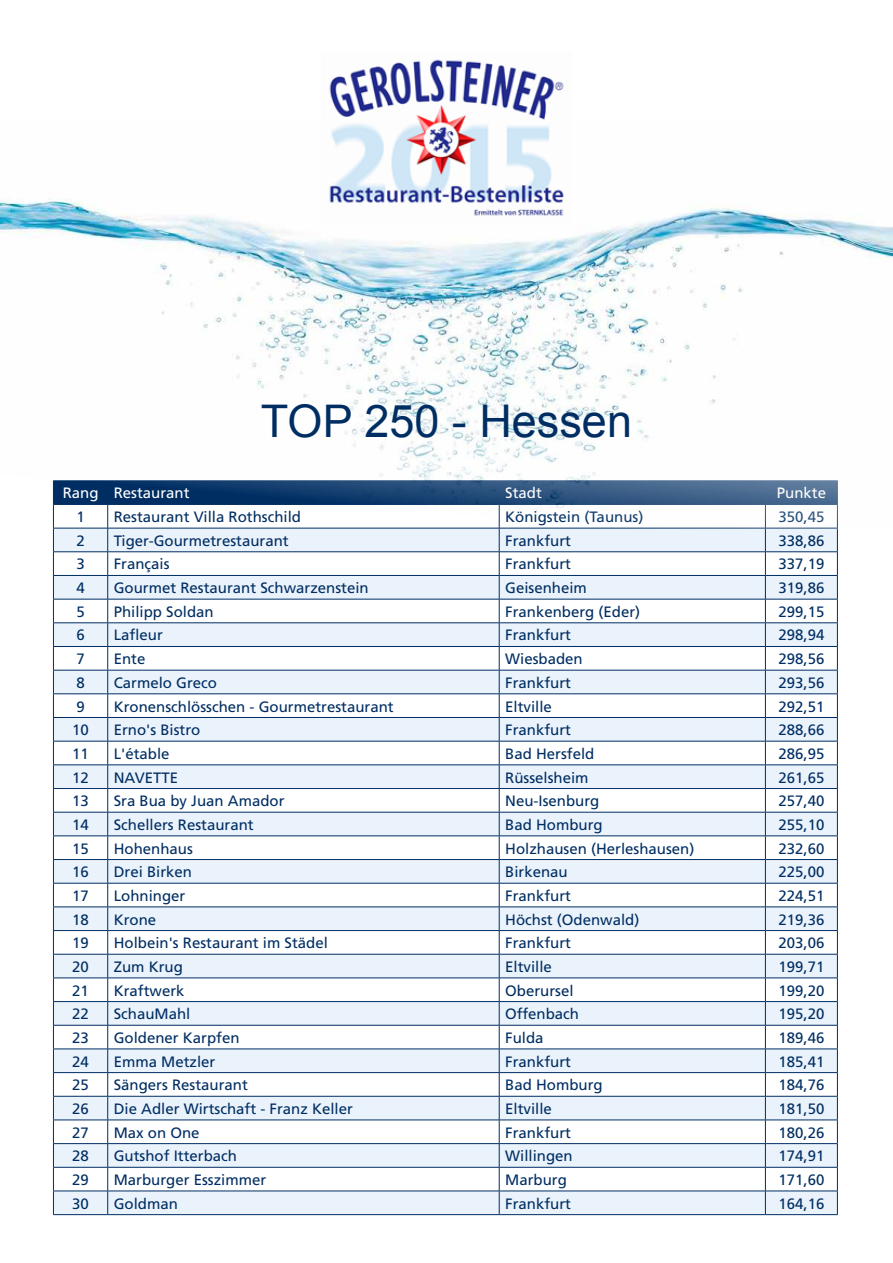
<style>
.page{position:relative;width:893px;height:1263px;background:#fff}
.page>*{position:absolute;margin:0;border:0;box-sizing:border-box;transform-origin:0 0}
.t1{font:45px "Arial";color:#002e63}
.t2{font:15px "Frutiger";color:#002e63}
.t3{font:15px "Frutiger CE";color:#fff}
</style>
<div class="page">
<svg style="left:53px;top:529px;width:785px;height:685px"></svg>
<hr style="left:53px;top:1214px;width:55px;height:1px;background:#002e63">
<hr style="left:108px;top:1214px;width:391px;height:1px;background:#002e63">
<hr style="left:499px;top:1214px;width:266px;height:1px;background:#002e63">
<hr style="left:765px;top:1214px;width:73px;height:1px;background:#002e63">
<img style="left:0;top:199px;width:893px;height:330px">
<img style="left:322px;top:59px;width:249px;height:165px">
<h1 class="t1" style="left:261px;top:391px;width:373px">TOP 250 - Hessen</h1>
<p class="t3" style="left:63px;top:484px;width:128px">Rang Restaurant</p>
<p class="t3" style="left:505px;top:484px;width:38px">Stadt</p>
<p class="t3" style="left:777px;top:484px;width:51px">Punkte</p>
<p class="t2" style="left:76px;top:508px;width:10px">1</p>
<p class="t2" style="left:114px;top:508px;width:189px">Restaurant Villa Rothschild</p>
<p class="t2" style="left:505px;top:508px;width:140px">Königstein (Taunus)</p>
<p class="t2" style="left:778px;top:508px;width:47px">350,45</p>
<p class="t2" style="left:76px;top:532px;width:10px">2</p>
<p class="t2" style="left:114px;top:532px;width:177px">Tiger-Gourmetrestaurant</p>
<p class="t2" style="left:505px;top:532px;width:67px">Frankfurt</p>
<p class="t2" style="left:778px;top:532px;width:47px">338,86</p>
<p class="t2" style="left:76px;top:555px;width:10px">3</p>
<p class="t2" style="left:114px;top:555px;width:57px">Français</p>
<p class="t2" style="left:505px;top:555px;width:67px">Frankfurt</p>
<p class="t2" style="left:778px;top:555px;width:47px">337,19</p>
<p class="t2" style="left:76px;top:579px;width:10px">4</p>
<p class="t2" style="left:114px;top:579px;width:257px">Gourmet Restaurant Schwarzenstein</p>
<p class="t2" style="left:505px;top:579px;width:83px">Geisenheim</p>
<p class="t2" style="left:778px;top:579px;width:47px">319,86</p>
<p class="t2" style="left:76px;top:603px;width:10px">5</p>
<p class="t2" style="left:114px;top:603px;width:102px">Philipp Soldan</p>
<p class="t2" style="left:505px;top:603px;width:137px">Frankenberg (Eder)</p>
<p class="t2" style="left:778px;top:603px;width:47px">299,15</p>
<p class="t2" style="left:76px;top:626px;width:10px">6</p>
<p class="t2" style="left:114px;top:626px;width:51px">Lafleur</p>
<p class="t2" style="left:505px;top:626px;width:67px">Frankfurt</p>
<p class="t2" style="left:778px;top:626px;width:47px">298,94</p>
<p class="t2" style="left:76px;top:650px;width:10px">7</p>
<p class="t2" style="left:114px;top:650px;width:33px">Ente</p>
<p class="t2" style="left:505px;top:650px;width:79px">Wiesbaden</p>
<p class="t2" style="left:778px;top:650px;width:47px">298,56</p>
<p class="t2" style="left:76px;top:674px;width:10px">8</p>
<p class="t2" style="left:114px;top:674px;width:105px">Carmelo Greco</p>
<p class="t2" style="left:505px;top:674px;width:67px">Frankfurt</p>
<p class="t2" style="left:778px;top:674px;width:47px">293,56</p>
<p class="t2" style="left:76px;top:697px;width:10px">9</p>
<p class="t2" style="left:114px;top:697px;width:282px">Kronenschlösschen - Gourmetrestaurant</p>
<p class="t2" style="left:505px;top:697px;width:48px">Eltville</p>
<p class="t2" style="left:778px;top:697px;width:47px">292,51</p>
<p class="t2" style="left:72px;top:721px;width:18px">10</p>
<p class="t2" style="left:114px;top:721px;width:88px">Erno's Bistro</p>
<p class="t2" style="left:505px;top:721px;width:67px">Frankfurt</p>
<p class="t2" style="left:778px;top:721px;width:47px">288,66</p>
<p class="t2" style="left:72px;top:745px;width:18px">11</p>
<p class="t2" style="left:114px;top:745px;width:57px">L'étable</p>
<p class="t2" style="left:505px;top:745px;width:91px">Bad Hersfeld</p>
<p class="t2" style="left:778px;top:745px;width:47px">286,95</p>
<p class="t2" style="left:72px;top:768px;width:18px">12</p>
<p class="t2" style="left:114px;top:768px;width:66px">NAVETTE</p>
<p class="t2" style="left:505px;top:768px;width:85px">Rüsselsheim</p>
<p class="t2" style="left:778px;top:768px;width:47px">261,65</p>
<p class="t2" style="left:72px;top:792px;width:18px">13</p>
<p class="t2" style="left:114px;top:792px;width:172px">Sra Bua by Juan Amador</p>
<p class="t2" style="left:505px;top:792px;width:96px">Neu-Isenburg</p>
<p class="t2" style="left:778px;top:792px;width:47px">257,40</p>
<p class="t2" style="left:72px;top:816px;width:18px">14</p>
<p class="t2" style="left:114px;top:816px;width:142px">Schellers Restaurant</p>
<p class="t2" style="left:505px;top:816px;width:99px">Bad Homburg</p>
<p class="t2" style="left:778px;top:816px;width:47px">255,10</p>
<p class="t2" style="left:72px;top:839px;width:18px">15</p>
<p class="t2" style="left:114px;top:839px;width:81px">Hohenhaus</p>
<p class="t2" style="left:505px;top:839px;width:191px">Holzhausen (Herleshausen)</p>
<p class="t2" style="left:778px;top:839px;width:47px">232,60</p>
<p class="t2" style="left:72px;top:863px;width:18px">16</p>
<p class="t2" style="left:114px;top:863px;width:80px">Drei Birken</p>
<p class="t2" style="left:505px;top:863px;width:64px">Birkenau</p>
<p class="t2" style="left:778px;top:863px;width:47px">225,00</p>
<p class="t2" style="left:72px;top:887px;width:18px">17</p>
<p class="t2" style="left:114px;top:887px;width:73px">Lohninger</p>
<p class="t2" style="left:505px;top:887px;width:67px">Frankfurt</p>
<p class="t2" style="left:778px;top:887px;width:47px">224,51</p>
<p class="t2" style="left:72px;top:910px;width:18px">18</p>
<p class="t2" style="left:114px;top:910px;width:44px">Krone</p>
<p class="t2" style="left:505px;top:910px;width:136px">Höchst (Odenwald)</p>
<p class="t2" style="left:778px;top:910px;width:47px">219,36</p>
<p class="t2" style="left:72px;top:934px;width:18px">19</p>
<p class="t2" style="left:114px;top:934px;width:216px">Holbein's Restaurant im Städel</p>
<p class="t2" style="left:505px;top:934px;width:67px">Frankfurt</p>
<p class="t2" style="left:778px;top:934px;width:47px">203,06</p>
<p class="t2" style="left:72px;top:958px;width:18px">20</p>
<p class="t2" style="left:114px;top:958px;width:71px">Zum Krug</p>
<p class="t2" style="left:505px;top:958px;width:48px">Eltville</p>
<p class="t2" style="left:778px;top:958px;width:47px">199,71</p>
<p class="t2" style="left:72px;top:981px;width:18px">21</p>
<p class="t2" style="left:114px;top:981px;width:72px">Kraftwerk</p>
<p class="t2" style="left:505px;top:981px;width:70px">Oberursel</p>
<p class="t2" style="left:778px;top:981px;width:47px">199,20</p>
<p class="t2" style="left:72px;top:1005px;width:18px">22</p>
<p class="t2" style="left:114px;top:1005px;width:78px">SchauMahl</p>
<p class="t2" style="left:505px;top:1005px;width:75px">Offenbach</p>
<p class="t2" style="left:778px;top:1005px;width:47px">195,20</p>
<p class="t2" style="left:72px;top:1029px;width:18px">23</p>
<p class="t2" style="left:114px;top:1029px;width:127px">Goldener Karpfen</p>
<p class="t2" style="left:505px;top:1029px;width:40px">Fulda</p>
<p class="t2" style="left:778px;top:1029px;width:47px">189,46</p>
<p class="t2" style="left:72px;top:1052px;width:18px">24</p>
<p class="t2" style="left:114px;top:1052px;width:103px">Emma Metzler</p>
<p class="t2" style="left:505px;top:1052px;width:67px">Frankfurt</p>
<p class="t2" style="left:778px;top:1052px;width:47px">185,41</p>
<p class="t2" style="left:72px;top:1076px;width:18px">25</p>
<p class="t2" style="left:114px;top:1076px;width:136px">Sängers Restaurant</p>
<p class="t2" style="left:505px;top:1076px;width:99px">Bad Homburg</p>
<p class="t2" style="left:778px;top:1076px;width:47px">184,76</p>
<p class="t2" style="left:72px;top:1100px;width:18px">26</p>
<p class="t2" style="left:114px;top:1100px;width:241px">Die Adler Wirtschaft - Franz Keller</p>
<p class="t2" style="left:505px;top:1100px;width:48px">Eltville</p>
<p class="t2" style="left:778px;top:1100px;width:47px">181,50</p>
<p class="t2" style="left:72px;top:1123px;width:18px">27</p>
<p class="t2" style="left:114px;top:1123px;width:87px">Max on One</p>
<p class="t2" style="left:505px;top:1123px;width:67px">Frankfurt</p>
<p class="t2" style="left:778px;top:1123px;width:47px">180,26</p>
<p class="t2" style="left:72px;top:1147px;width:18px">28</p>
<p class="t2" style="left:114px;top:1147px;width:125px">Gutshof Itterbach</p>
<p class="t2" style="left:505px;top:1147px;width:69px">Willingen</p>
<p class="t2" style="left:778px;top:1147px;width:47px">174,91</p>
<p class="t2" style="left:72px;top:1171px;width:18px">29</p>
<p class="t2" style="left:114px;top:1171px;width:154px">Marburger Esszimmer</p>
<p class="t2" style="left:505px;top:1171px;width:63px">Marburg</p>
<p class="t2" style="left:778px;top:1171px;width:47px">171,60</p>
<p class="t2" style="left:72px;top:1194px;width:18px">30</p>
<p class="t2" style="left:114px;top:1194px;width:66px">Goldman</p>
<p class="t2" style="left:505px;top:1194px;width:67px">Frankfurt</p>
<p class="t2" style="left:778px;top:1194px;width:47px">164,16</p>
</div>
